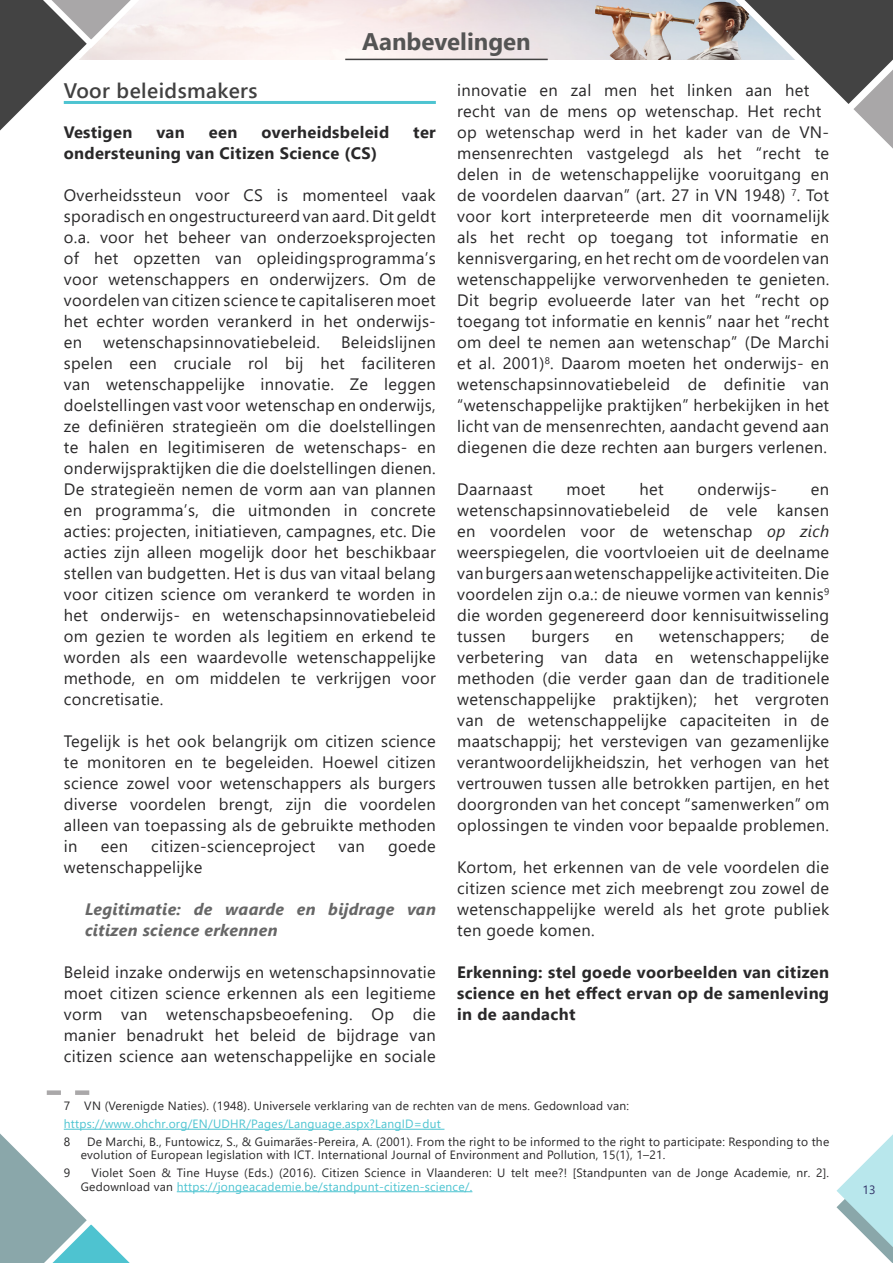
<style>
.page{position:relative;width:893px;height:1263px;background:#fff}
.page>*{position:absolute;margin:0;border:0;box-sizing:border-box;transform-origin:0 0}
.t1{font:700 24px "Segoe UI";color:#545454}
.t2{font:600 21px "Segoe UI";letter-spacing:.02em;color:#414141}
.t3{font:16.5px/21px "Segoe UI";letter-spacing:.02em;color:#292829;text-align:justify}
.t4{font:700 16.5px/21px "Segoe UI";letter-spacing:.02em;color:#292829;text-align:justify}
.t5{font:italic 700 16.5px/21px "Segoe UI";letter-spacing:.02em;color:#676767}
.t6{font:12px/13.5px "Segoe UI";letter-spacing:.02em;color:#292829}
.t7{font:12px "Segoe UI";letter-spacing:.02em;color:#4dc4d1}
.t8{font:12px "Segoe UI";color:#303066}
.s1{font-style:italic}
.s2{color:#4dc4d1}
</style>
<div class="page">
<hr style="left:345px;top:59px;width:203px;height:1px;background:#414141">
<hr style="left:64px;top:101px;width:372px;height:3px;background:#4dc4d1">
<svg style="left:47px;top:1090px;width:42px;height:5px"></svg>
<hr style="left:64px;top:1129px;width:380px;height:1px;background:#4dc4d1">
<hr style="left:177px;top:1191px;width:295px;height:1px;background:#4dc4d1">
<svg style="left:836px;top:1134px;width:57px;height:129px"></svg>
<svg style="left:540px;top:0;width:353px;height:149px"></svg>
<svg style="left:0;top:0;width:217px;height:131px"></svg>
<svg style="left:0;top:1133px;width:130px;height:130px"></svg>
<h1 class="t1" style="left:362px;top:19px;width:170px">Aanbevelingen</h1>
<p class="t2" style="left:64px;top:71px;width:195px">Voor beleidsmakers</p>
<p class="t4" style="left:64px;top:120px;width:70px">Vestigen</p>
<p class="t4" style="left:157px;top:120px;width:30px">van</p>
<p class="t4" style="left:209px;top:120px;width:30px">een</p>
<p class="t4" style="left:261px;top:120px;width:129px">overheidsbeleid</p>
<p class="t4" style="left:413px;top:120px;width:24px">ter</p>
<p class="t4" style="left:64px;top:141px;width:315px">ondersteuning van Citizen Science (CS)</p>
<p class="t3" style="left:64px;top:183px;width:374px">Overheidssteun voor CS is momenteel vaak sporadisch en ongestructureerd van aard. Dit geldt o.a. voor het beheer van onderzoeksprojecten of het opzetten van opleidingsprogramma’s voor wetenschappers en onderwijzers. Om de voordelen van citizen science te capitaliseren moet het echter worden verankerd in het onderwijs&shy;en</p>
<p class="t3" style="left:457px;top:78px;width:374px;text-align:left">innovatie en zal men het linken aan het recht van de mens op wetenschap. Het recht op wetenschap werd in het kader van de VN&shy;mensenrechten vastgelegd als het “recht te delen in de wetenschappelijke vooruitgang en de voordelen daarvan” (art. 27 in VN 1948) <sup>7</sup>. Tot voor kort interpreteerde men dit voornamelijk als het recht op toegang tot informatie en kennisvergaring, en het recht om de voordelen van wetenschappelijke verworvenheden te genieten.<br>Dit begrip evolueerde later van het “recht op toegang tot informatie en kennis” naar het “recht om deel te nemen aan wetenschap” (De Marchi et al. 2001)<sup>8</sup>. Daarom moeten het onderwijs- en wetenschapsinnovatiebeleid de definitie van “wetenschappelijke praktijken” herbekijken in het licht van de mensenrechten, aandacht gevend aan diegenen die deze rechten aan burgers verlenen.</p>
<p class="t3" style="left:457px;top:477px;width:77px">Daarnaast</p>
<p class="t3" style="left:566px;top:477px;width:41px">moet</p>
<p class="t3" style="left:639px;top:477px;width:26px">het</p>
<p class="t3" style="left:697px;top:477px;width:81px">onderwijs-</p>
<p class="t3" style="left:64px;top:330px;width:374px;text-indent:277px">Beleidslijnen spelen een cruciale rol bij het faciliteren van wetenschappelijke innovatie. Ze leggen doelstellingen vast voor wetenschap en onderwijs, ze definiëren strategieën om die doelstellingen te halen en legitimiseren de wetenschaps- en onderwijspraktijken die die doelstellingen dienen.<br>De strategieën nemen de vorm aan van plannen en programma’s, die uitmonden in concrete acties: projecten, initiatieven, campagnes, etc. Die acties zijn alleen mogelijk door het beschikbaar stellen van budgetten. Het is dus van vitaal belang voor citizen science om verankerd te worden in het onderwijs- en wetenschapsinnovatiebeleid om gezien te worden als legitiem en erkend te worden als een waardevolle wetenschappelijke methode, en om middelen te verkrijgen voor concretisatie.</p>
<p class="t3" style="left:64px;top:729px;width:374px">Tegelijk is het ook belangrijk om citizen science te monitoren en te begeleiden. Hoewel citizen science zowel voor wetenschappers als burgers diverse voordelen brengt, zijn die voordelen alleen van toepassing als de gebruikte methoden in</p>
<p class="t3" style="left:103px;top:330px;width:218px">wetenschapsinnovatiebeleid.</p>
<p class="t3" style="left:457px;top:477px;width:374px;text-indent:354px">en wetenschapsinnovatiebeleid de vele kansen en voordelen voor de wetenschap <span class="s1">op zich </span>weerspiegelen, die voortvloeien uit de deelname van burgers aan wetenschappelijke activiteiten. Die voordelen zijn o.a.: de nieuwe vormen van kennis<sup>9 </sup>die worden gegenereerd door kennisuitwisseling tussen</p>
<p class="t3" style="left:457px;top:624px;width:374px;text-indent:353px">de verbetering van data en wetenschappelijke methoden (die verder gaan dan de traditionele wetenschappelijke praktijken); het vergroten van de wetenschappelijke capaciteiten in de maatschappij; het verstevigen van gezamenlijke verantwoordelijkheidszin, het verhogen van het vertrouwen tussen alle betrokken partijen, en het doorgronden van het concept “samenwerken” om oplossingen te vinden voor bepaalde problemen.</p>
<p class="t3" style="left:457px;top:855px;width:374px">Kortom, het erkennen van de vele voordelen die citizen science met zich meebrengt zou zowel de wetenschappelijke wereld als het grote publiek ten goede komen.</p>
<p class="t4" style="left:457px;top:960px;width:374px">Erkenning: stel goede voorbeelden van citizen science en het effect ervan op de samenleving in de aandacht</p>
<p class="t3" style="left:531px;top:624px;width:59px">burgers</p>
<p class="t3" style="left:615px;top:624px;width:20px">en</p>
<p class="t3" style="left:659px;top:624px;width:127px">wetenschappers;</p>
<p class="t3" style="left:101px;top:834px;width:29px">een</p>
<p class="t3" style="left:151px;top:834px;width:165px">citizen-scienceproject</p>
<p class="t3" style="left:339px;top:834px;width:28px">van</p>
<p class="t3" style="left:388px;top:834px;width:49px">goede</p>
<p class="t3" style="left:64px;top:855px;width:140px">wetenschappelijke</p>
<p class="t5" style="left:85px;top:896px;width:352px">Legitimatie: de waarde en bijdrage van citizen science erkennen</p>
<p class="t3" style="left:64px;top:960px;width:374px">Beleid inzake onderwijs en wetenschapsinnovatie moet citizen science erkennen als een legitieme vorm van wetenschapsbeoefening. Op die manier benadrukt het beleid de bijdrage van citizen science aan wetenschappelijke en sociale</p>
<p class="t6" style="left:64px;top:1098px;width:567px">7 VN (Verenigde Naties). (1948). Universele verklaring van de rechten van de mens. Gedownload van:</p>
<p class="t7" style="left:64px;top:1112px;width:378px">https://www.ohchr.org/EN/UDHR/Pages/Language.aspx?LangID=dut</p>
<p class="t6" style="left:64px;top:1134px;width:8px">8</p>
<p class="t6" style="left:81px;top:1134px;width:750px;text-indent:6px">De Marchi, B., Funtowicz, S., &amp; Guimarães-Pereira, A. (2001). From the right to be informed to the right to participate: Responding to the evolution of European legislation with ICT. International Journal of Environment and Pollution, 15(1), 1–21.</p>
<p class="t6" style="left:64px;top:1165px;width:8px">9</p>
<p class="t6" style="left:81px;top:1165px;width:750px;text-indent:11px">Violet Soen &amp; Tine Huyse (Eds.) (2016). Citizen Science in Vlaanderen: U telt mee?! [Standpunten van de Jonge Academie, nr. 2].<br>Gedownload van <span class="s2">https://jongeacademie.be/standpunt-citizen-science/.</span></p>
<p class="t8" style="left:862px;top:1178px;width:15px">13</p>
</div>
